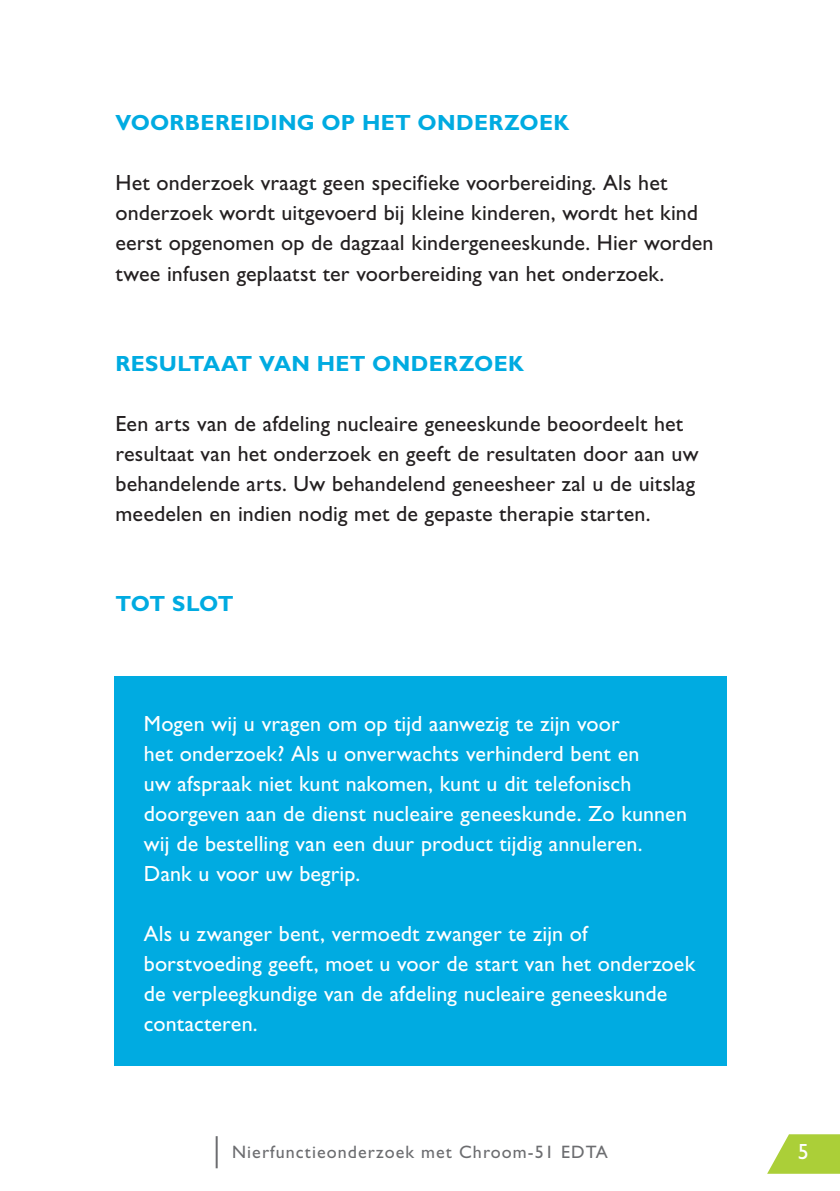
<style>
.page{position:relative;width:840px;height:1191px;background:#fff}
.page>*{position:absolute;margin:0;border:0;box-sizing:border-box;transform-origin:0 0}
.t1{font:22px/30px "Gill Sans Std";letter-spacing:.005em;color:#231f20}
.t2{font:22px/30px "Gill Sans Std";letter-spacing:.005em;color:#fff}
.t3{font:700 22px "Gill Sans Std";letter-spacing:.015em;color:#00abe1}
.t4{font:18px "Gill Sans Std";letter-spacing:.06em;color:#6c6d70}
</style>
<div class="page">
<hr style="left:215px;top:1136px;width:2px;height:32px;background:#6c6d70">
<svg style="left:767px;top:1134px;width:72px;height:39px"></svg>
<div style="left:113px;top:676px;width:613px;height:390px;background:#00abe1"></div>
<p class="t3" style="left:115px;top:110px;width:455px">VOORBEREIDING OP HET ONDERZOEK</p>
<p class="t1" style="left:115px;top:168px;width:599px">Het onderzoek vraagt geen specifieke voorbereiding. Als het onderzoek wordt uitgevoerd bij kleine kinderen, wordt het kind eerst opgenomen op de dagzaal kindergeneeskunde. Hier worden twee infusen geplaatst ter voorbereiding van het onderzoek.</p>
<p class="t3" style="left:115px;top:350px;width:410px">RESULTAAT VAN HET ONDERZOEK</p>
<p class="t1" style="left:115px;top:408px;width:584px">Een arts van de afdeling nucleaire geneeskunde beoordeelt het resultaat van het onderzoek en geeft de resultaten door aan uw behandelende arts. Uw behandelend geneesheer zal u de uitslag meedelen en indien nodig met de gepaste therapie starten.</p>
<p class="t3" style="left:115px;top:590px;width:120px">TOT SLOT</p>
<p class="t2" style="left:144px;top:708px;width:544px">Mogen wij u vragen om op tijd aanwezig te zijn voor<br>het onderzoek? Als u onverwachts verhinderd bent en<br>uw afspraak niet kunt nakomen, kunt u dit telefonisch doorgeven aan de dienst nucleaire geneeskunde. Zo kunnen wij de bestelling van een duur product tijdig annuleren.<br>Dank u voor uw begrip.</p>
<p class="t2" style="left:144px;top:918px;width:552px">Als u zwanger bent, vermoedt zwanger te zijn of borstvoeding geeft, moet u voor de start van het onderzoek de verpleegkundige van de afdeling nucleaire geneeskunde contacteren.</p>
<p class="t4" style="left:232px;top:1141px;width:377px">Nierfunctieonderzoek met Chroom-51 EDTA</p>
<p class="t2" style="left:797px;top:1136px;width:12px">5</p>
</div>
